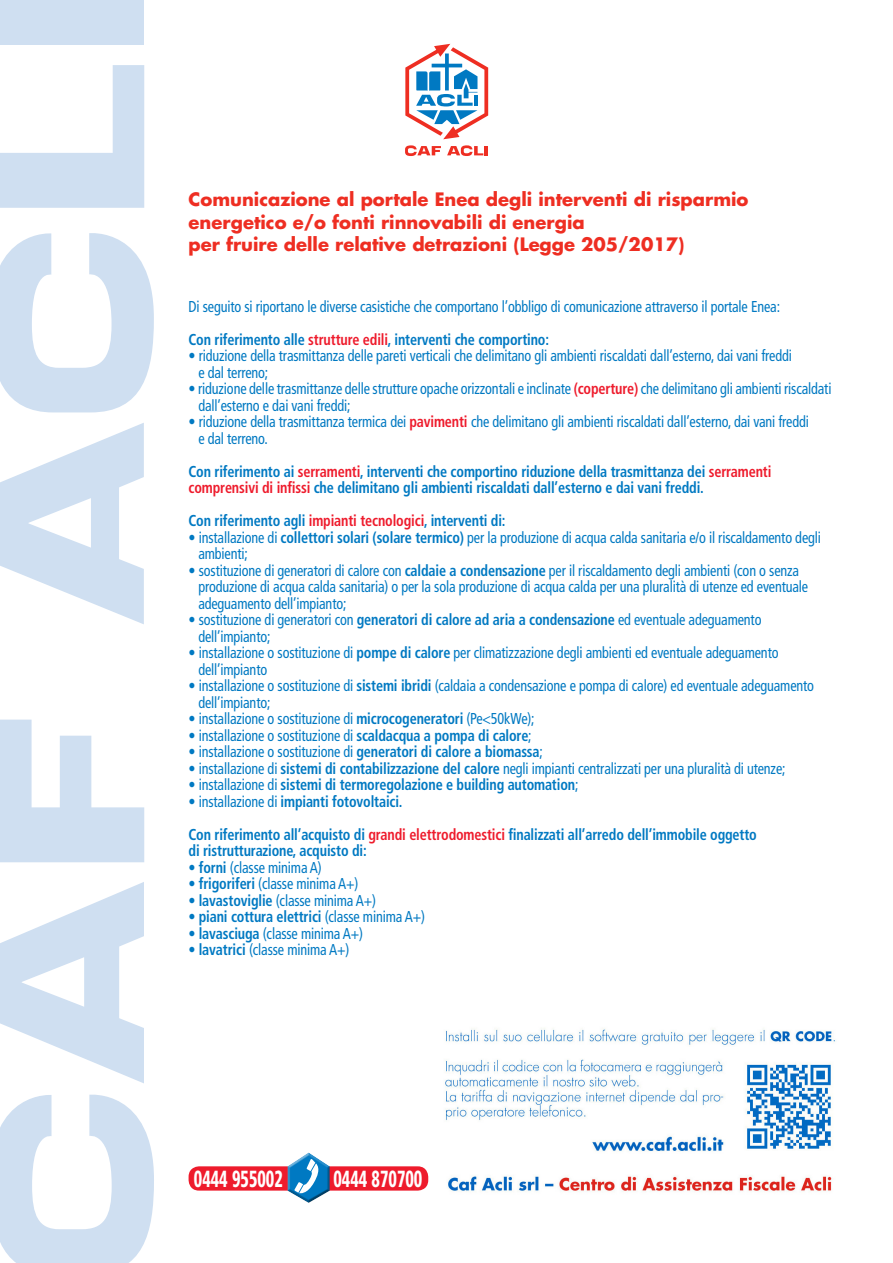
<style>
.page{position:relative;width:893px;height:1263px;background:#fff}
.page>*{position:absolute;margin:0;border:0;box-sizing:border-box;transform-origin:0 0}
.t1{font:900 condensed 23.25px "Frutiger LT Std";color:#fff;scale:.7 1}
.t2{font:700 18px/22.5px "Futura Std";color:#ee2e22}
.t3{font:condensed 15.75px "Frutiger LT Std";letter-spacing:-.01em;color:#0079c2;scale:.9 1}
.t4{font:700 condensed 15.75px/16.5px "Frutiger LT Std";letter-spacing:-.01em;color:#0079c2;scale:.9 1}
.s1{color:#ee1b2c}
.s2{font-weight:700;color:#ee1b2c}
.s3{font-weight:700}
.s4{font-weight:400}
</style>
<div class="page">
<svg style="left:0;top:423px;width:144px;height:201px"></svg>
<svg style="left:0;top:233px;width:154px;height:179px"></svg>
<div style="left:0;top:0;width:144px;height:44px;background:#cfdff1"></div>
<svg style="left:0;top:882px;width:154px;height:381px"></svg>
<svg style="left:0;top:720px;width:144px;height:142px"></svg>
<svg style="left:0;top:65px;width:144px;height:143px"></svg>
<svg style="left:405px;top:44px;width:83px;height:95px"></svg>
<svg style="left:405px;top:145px;width:36px;height:11px"></svg>
<svg style="left:447px;top:145px;width:41px;height:11px"></svg>
<img style="left:445px;top:1028px;width:390px;height:164px">
<div style="left:315px;top:1166px;width:113px;height:24px;background:#ee1b2c;border-radius:11px"></div>
<div style="left:189px;top:1166px;width:113px;height:24px;background:#ee1b2c;border-radius:11px"></div>
<div style="left:285px;top:1164px;width:46px;height:40px;background:#231f20;opacity:.75"></div>
<svg style="left:287px;top:1152px;width:43px;height:51px"></svg>
<p class="t2" style="left:189px;top:188px;width:561px">Comunicazione al portale Enea degli interventi di risparmio energetico e/o fonti rinnovabili di energia</p>
<p class="t2" style="left:189px;top:233px;width:497px">per fruire delle relative detrazioni (Legge 205/2017)</p>
<p class="t3" style="left:189px;top:297px;width:659px">Di seguito si riportano le diverse casistiche che comportano l’obbligo di comunicazione attraverso il portale Enea:</p>
<p class="t4" style="left:189px;top:331px;width:402px">Con riferimento alle <span class="s1">strutture edili</span>, interventi che comportino:</p>
<p class="t3" style="left:189px;top:346px;width:672px">• riduzione della trasmittanza delle pareti verticali che delimitano gli ambienti riscaldati dall’esterno, dai vani freddi</p>
<p class="t3" style="left:198px;top:363px;width:79px">e dal terreno;</p>
<p class="t3" style="left:189px;top:379px;width:716px">• riduzione delle trasmittanze delle strutture opache orizzontali e inclinate <span class="s2">(coperture)</span> che delimitano gli ambienti riscaldati</p>
<p class="t3" style="left:198px;top:396px;width:170px">dall’esterno e dai vani freddi;</p>
<p class="t3" style="left:189px;top:412px;width:691px">• riduzione della trasmittanza termica dei <span class="s2">pavimenti</span> che delimitano gli ambienti riscaldati dall’esterno, dai vani freddi</p>
<p class="t3" style="left:198px;top:429px;width:79px">e dal terreno.</p>
<p class="t4" style="left:189px;top:463px;width:649px">Con riferimento ai <span class="s1">serramenti</span>, interventi che comportino riduzione della trasmittanza dei <span class="s1">serramenti comprensivi di infissi</span> che delimitano gli ambienti riscaldati dall’esterno e dai vani freddi.</p>
<p class="t4" style="left:189px;top:512px;width:354px">Con riferimento agli <span class="s1">impianti tecnologici</span>, interventi di:</p>
<p class="t3" style="left:189px;top:528px;width:704px">• installazione di <span class="s3">collettori solari (solare termico)</span> per la produzione di acqua calda sanitaria e/o il riscaldamento degli</p>
<p class="t3" style="left:198px;top:544px;width:56px">ambienti;</p>
<p class="t3" style="left:189px;top:561px;width:680px">• sostituzione di generatori di calore con <span class="s3">caldaie a condensazione</span> per il riscaldamento degli ambienti (con o senza</p>
<p class="t3" style="left:198px;top:577px;width:679px">produzione di acqua calda sanitaria) o per la sola produzione di acqua calda per una pluralità di utenze ed eventuale</p>
<p class="t3" style="left:198px;top:594px;width:166px">adeguamento dell’impianto;</p>
<p class="t3" style="left:189px;top:610px;width:638px">• sostituzione di generatori con <span class="s3">generatori di calore ad aria a condensazione</span> ed eventuale adeguamento</p>
<p class="t3" style="left:198px;top:627px;width:82px">dell’impianto;</p>
<p class="t3" style="left:189px;top:643px;width:657px">• installazione o sostituzione di <span class="s3">pompe di calore</span> per climatizzazione degli ambienti ed eventuale adeguamento</p>
<p class="t3" style="left:198px;top:660px;width:78px">dell’impianto</p>
<p class="t3" style="left:189px;top:676px;width:696px">• installazione o sostituzione di <span class="s3">sistemi ibridi</span> (caldaia a condensazione e pompa di calore) ed eventuale adeguamento</p>
<p class="t3" style="left:198px;top:693px;width:82px">dell’impianto;</p>
<p class="t3" style="left:189px;top:709px;width:386px">• installazione o sostituzione di <span class="s3">microcogeneratori</span> (Pe&lt;50kWe);</p>
<p class="t3" style="left:189px;top:726px;width:383px">• installazione o sostituzione di <span class="s3">scaldacqua a pompa di calore</span>;</p>
<p class="t3" style="left:189px;top:742px;width:395px">• installazione o sostituzione di <span class="s3">generatori di calore a biomassa</span>;</p>
<p class="t3" style="left:189px;top:759px;width:665px">• installazione di <span class="s3">sistemi di contabilizzazione del calore</span> negli impianti centralizzati per una pluralità di utenze;</p>
<p class="t4" style="left:189px;top:776px;width:435px"><span class="s4">• installazione di</span> sistemi di termoregolazione e building automation<span class="s4">;</span></p>
<p class="t4" style="left:189px;top:793px;width:239px"><span class="s4">• installazione di</span> impianti fotovoltaici.</p>
<p class="t4" style="left:189px;top:826px;width:633px">Con riferimento all’acquisto di <span class="s1">grandi elettrodomestici</span> finalizzati all’arredo dell’immobile oggetto</p>
<p class="t4" style="left:189px;top:842px;width:199px">di ristrutturazione, acquisto di:</p>
<p class="t3" style="left:189px;top:858px;width:150px">• <span class="s3">forni</span> (classe minima A)</p>
<p class="t3" style="left:189px;top:874px;width:190px">• <span class="s3">frigoriferi</span> (classe minima A+)</p>
<p class="t3" style="left:189px;top:891px;width:210px">• <span class="s3">lavastoviglie</span> (classe minima A+)</p>
<p class="t4" style="left:189px;top:908px;width:264px"><span class="s4">•</span> piani cottura elettrici <span class="s4">(classe minima A+)</span></p>
<p class="t3" style="left:189px;top:924px;width:195px">• <span class="s3">lavasciuga</span> (classe minima A+)</p>
<p class="t3" style="left:189px;top:940px;width:180px">• <span class="s3">lavatrici</span> (classe minima A+)</p>
<p class="t1" style="left:194px;top:1164px;width:129px">0444 955002</p>
<p class="t1" style="left:333px;top:1164px;width:129px">0444 870700</p>
</div>
